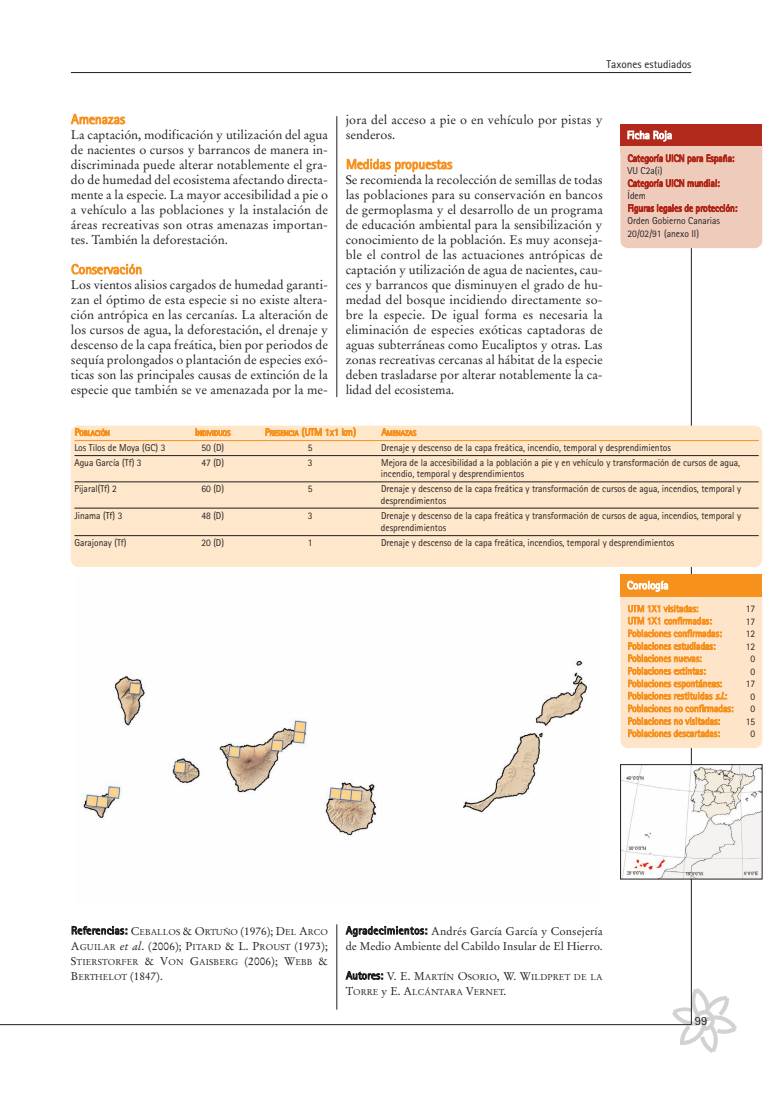
<style>
.page{position:relative;width:780px;height:1099px;background:#fff}
.page>*{position:absolute;margin:0;border:0;box-sizing:border-box;transform-origin:0 0}
.t1{font:13.75px "Rotis Sans Serif";color:#f6911e}
.t2{font:12.5px/15px "Stempel Garamond";color:#231f20;text-align:justify}
.t3{font:12.5px "Rotis Sans Serif";color:#231f20}
.t4{font:11.25px/15px "Stempel Garamond";color:#231f20}
.t5{font:11.25px "Rotis Sans Serif";color:#fff}
.t6{font:11.25px "Rotis Sans Serif";color:#231f20}
.t7{font:10px/11.9px "Rotis Sans Serif";color:#231f20;scale:.95 1}
.t8{font:10px "Rotis Sans Serif";color:#f6911e;scale:.95 1}
.t9{font:10px "Rotis Sans Serif";color:#b1291a;scale:.95 1}
.t10{font:10px "Rotis Sans Serif";color:#f6911e}
.t11{font:8.5px/15px "Stempel Garamond";letter-spacing:.015em;color:#231f20}
.t12{font:7.5px "Rotis Sans Serif";color:#f6911e}
.s1{font-size:10px}
.s2{font-size:7.5px}
.s3{font-style:italic}
.s4{font-family:"Rotis Sans Serif";font-size:11.25px}
.s5{font-size:11.25px}
.s6{font-size:8.5px}
.s7{font-family:"Rotis Sans Serif"}
</style>
<div class="page">
<img style="left:672px;top:988px;width:64px;height:64px">
<hr style="left:0;top:1024px;width:691px;height:1px;background:#231f20">
<hr style="left:691px;top:169px;width:1px;height:855px;background:#231f20">
<hr style="left:71px;top:72px;width:620px;height:1px;background:#231f20">
<div style="left:620px;top:139px;width:142px;height:109px;background:#efcbbc;border-radius:8px"></div>
<img style="left:82px;top:660px;width:505px;height:176px">
<div style="left:620px;top:589px;width:142px;height:159px;background:#fee5ca;border-radius:8px"></div>
<div style="left:71px;top:425px;width:691px;height:142px;background:#fee7cb;border-radius:8px"></div>
<hr style="left:336px;top:924px;width:1px;height:85px;background:#231f20">
<hr style="left:336px;top:116px;width:1px;height:281px;background:#231f20">
<hr style="left:74px;top:440px;width:684px;height:1px;background:#f6911e">
<hr style="left:74px;top:455px;width:684px;height:1px;background:#231f20">
<hr style="left:74px;top:481px;width:684px;height:1px;background:#231f20">
<hr style="left:74px;top:508px;width:684px;height:1px;background:#231f20">
<hr style="left:74px;top:535px;width:684px;height:1px;background:#231f20">
<img style="left:622px;top:766px;width:138px;height:111px">
<div style="left:620px;top:764px;width:142px;height:115px;border:1px solid #231f20"></div>
<div style="left:620px;top:574px;width:142px;height:25px;background:#f6911e"></div>
<div style="left:620px;top:597px;width:142px;height:7px;background:#fee5ca"></div>
<div style="left:620px;top:124px;width:142px;height:25px;background:#b1291a"></div>
<div style="left:620px;top:147px;width:142px;height:7px;background:#efcbbc"></div>
<p class="t6" style="left:606px;top:60px;width:86px">Taxones estudiados</p>
<p class="t1" style="left:71px;top:114px;width:55px">Amenazas</p>
<p class="t2" style="left:71px;top:128px;width:259px">La captación, modificación y utilización del agua de nacientes o cursos y barrancos de manera in&shy;discriminada puede alterar notablemente el gra&shy;do de humedad del ecosistema afectando directa&shy;mente a la especie. La mayor accesibilidad a pie o a vehículo a las poblaciones y la instalación de áreas recreativas son otras amenazas importan&shy;tes. También la deforestación.</p>
<p class="t1" style="left:71px;top:264px;width:73px">Conservación</p>
<p class="t2" style="left:71px;top:278px;width:259px">Los vientos alisios cargados de humedad garanti&shy;zan el óptimo de esta especie si no existe altera&shy;ción antrópica en las cercanías. La alteración de los cursos de agua, la deforestación, el drenaje y descenso de la capa freática, bien por periodos de sequía prolongados o plantación de especies exó&shy;ticas son las principales causas de extinción de la especie que también se ve amenazada por la me-</p>
<p class="t2" style="left:345px;top:113px;width:258px">jora del acceso a pie o en vehículo por pistas y senderos.</p>
<p class="t1" style="left:346px;top:159px;width:108px">Medidas propuestas</p>
<p class="t2" style="left:345px;top:173px;width:259px">Se recomienda la recolección de semillas de todas las poblaciones para su conservación en bancos de germoplasma y el desarrollo de un programa de educación ambiental para la sensibilización y conocimiento de la población. Es muy aconseja&shy;ble el control de las actuaciones antrópicas de captación y utilización de agua de nacientes, cau&shy;ces y barrancos que disminuyen el grado de hu&shy;medad del bosque incidiendo directamente so&shy;bre la especie. De igual forma es necesaria la eliminación de especies exóticas captadoras de aguas subterráneas como Eucaliptos y otras. Las zonas recreativas cercanas al hábitat de la especie deben trasladarse por alterar notablemente la ca&shy;lidad del ecosistema.</p>
<p class="t5" style="left:627px;top:131px;width:47px">Ficha Roja</p>
<p class="t9" style="left:627px;top:155px;width:114px">Categoría UICN para España:</p>
<p class="t7" style="left:627px;top:166px;width:38px">VU C2a(i)</p>
<p class="t9" style="left:627px;top:180px;width:98px">Categoría UICN mundial:</p>
<p class="t7" style="left:627px;top:191px;width:21px">Ídem</p>
<p class="t9" style="left:627px;top:205px;width:117px">Figuras legales de protección:</p>
<p class="t7" style="left:627px;top:216px;width:99px;line-height:12.5px">Orden Gobierno Canarias<br>20/02/91 (anexo II)</p>
<p class="t12" style="left:75px;top:430px;width:37px"><span class="s1">P</span>OBLACIÓN</p>
<p class="t12" style="left:195px;top:430px;width:37px"><span class="s1">I</span>NDIVIDUOS</p>
<p class="t10" style="left:265px;top:428px;width:92px">P<span class="s2">RESENCIA</span> (UTM 1<span class="s2">X</span>1 km)</p>
<p class="t12" style="left:381px;top:430px;width:37px"><span class="s1">A</span>MENAZAS</p>
<p class="t7" style="left:74px;top:442px;width:97px">Los Tilos de Moya (GC) 3</p>
<p class="t7" style="left:201px;top:442px;width:25px">50 (D)</p>
<p class="t7" style="left:308px;top:442px;width:7px">5</p>
<p class="t7" style="left:381px;top:442px;width:306px">Drenaje y descenso de la capa freática, incendio, temporal y desprendimientos</p>
<p class="t7" style="left:74px;top:457px;width:72px">Agua García (Tf) 3</p>
<p class="t7" style="left:201px;top:457px;width:25px">47 (D)</p>
<p class="t7" style="left:308px;top:457px;width:7px">3</p>
<p class="t7" style="left:381px;top:457px;width:380px">Mejora de la accesibilidad a la población a pie y en vehículo y transformación de cursos de agua, incendio, temporal y desprendimientos</p>
<p class="t7" style="left:74px;top:484px;width:46px">Pijaral(Tf) 2</p>
<p class="t7" style="left:201px;top:484px;width:25px">60 (D)</p>
<p class="t7" style="left:308px;top:484px;width:7px">5</p>
<p class="t7" style="left:381px;top:484px;width:380px">Drenaje y descenso de la capa freática y transformación de cursos de agua, incendios, temporal y desprendimientos</p>
<p class="t7" style="left:74px;top:511px;width:52px">Jinama (Tf) 3</p>
<p class="t7" style="left:201px;top:511px;width:25px">48 (D)</p>
<p class="t7" style="left:308px;top:511px;width:7px">3</p>
<p class="t7" style="left:381px;top:511px;width:380px">Drenaje y descenso de la capa freática y transformación de cursos de agua, incendios, temporal y desprendimientos</p>
<p class="t7" style="left:74px;top:538px;width:56px">Garajonay (Tf)</p>
<p class="t7" style="left:201px;top:538px;width:25px">20 (D)</p>
<p class="t7" style="left:308px;top:538px;width:7px">1</p>
<p class="t7" style="left:381px;top:538px;width:310px">Drenaje y descenso de la capa freática, incendios, temporal y desprendimientos</p>
<p class="t5" style="left:627px;top:581px;width:43px">Corología</p>
<p class="t8" style="left:627px;top:605px;width:76px">UTM 1X1 visitadas:</p>
<p class="t7" style="left:745px;top:603px;width:11px">17</p>
<p class="t8" style="left:627px;top:617px;width:90px">UTM 1X1 confirmadas:</p>
<p class="t7" style="left:745px;top:616px;width:11px">17</p>
<p class="t8" style="left:627px;top:630px;width:100px">Poblaciones confirmadas:</p>
<p class="t7" style="left:745px;top:628px;width:11px">12</p>
<p class="t8" style="left:627px;top:642px;width:94px">Poblaciones estudiadas:</p>
<p class="t7" style="left:745px;top:641px;width:11px">12</p>
<p class="t8" style="left:627px;top:655px;width:79px">Poblaciones nuevas:</p>
<p class="t7" style="left:750px;top:653px;width:6px">0</p>
<p class="t8" style="left:627px;top:667px;width:84px">Poblaciones extintas:</p>
<p class="t7" style="left:750px;top:666px;width:6px">0</p>
<p class="t8" style="left:627px;top:680px;width:101px">Poblaciones espontáneas:</p>
<p class="t7" style="left:745px;top:678px;width:11px">17</p>
<p class="t8" style="left:627px;top:692px;width:106px">Poblaciones restituidas <span class="s3">s.l</span>.:</p>
<p class="t7" style="left:750px;top:691px;width:6px">0</p>
<p class="t8" style="left:627px;top:705px;width:113px">Poblaciones no confirmadas:</p>
<p class="t7" style="left:750px;top:703px;width:6px">0</p>
<p class="t8" style="left:627px;top:717px;width:99px">Poblaciones no visitadas:</p>
<p class="t7" style="left:745px;top:716px;width:11px">15</p>
<p class="t8" style="left:627px;top:730px;width:99px">Poblaciones descartadas:</p>
<p class="t7" style="left:750px;top:728px;width:6px">0</p>
<p class="t11" style="left:71px;top:924px;width:258px"><span class="s4">Referencias:</span> <span class="s5">C</span>EBALLOS <span class="s5">&amp; O</span>RTUÑO <span class="s5">(1976); D</span>EL <span class="s5">A</span>RCO</p>
<p class="t4" style="left:71px;top:939px;width:258px">A<span class="s6">GUILAR</span> <span class="s3">et al</span>. (2006); P<span class="s6">ITARD</span> &amp; L. P<span class="s6">ROUST</span> (1973);</p>
<p class="t11" style="left:71px;top:954px;width:258px"><span class="s5">S</span>TIERSTORFER <span class="s5">&amp; V</span>ON <span class="s5">G</span>AISBERG <span class="s5">(2006); W</span>EBB <span class="s5">&amp;</span></p>
<p class="t4" style="left:71px;top:969px;width:93px">B<span class="s6">ERTHELOT</span> (1847).</p>
<p class="t4" style="left:345px;top:924px;width:258px"><span class="s7">Agradecimientos:</span> Andrés García García y Consejería de Medio Ambiente del Cabildo Insular de El Hierro.</p>
<p class="t11" style="left:345px;top:969px;width:258px"><span class="s4">Autores:</span> <span class="s5">V. E. M</span>ARTÍN <span class="s5">O</span>SORIO<span class="s5">, W. W</span>ILDPRET DE LA<br><span class="s5">T</span>ORRE <span class="s5">y E. A</span>LCÁNTARA <span class="s5">V</span>ERNET<span class="s5">.</span></p>
<p class="t3" style="left:694px;top:1015px;width:14px">99</p>
</div>
